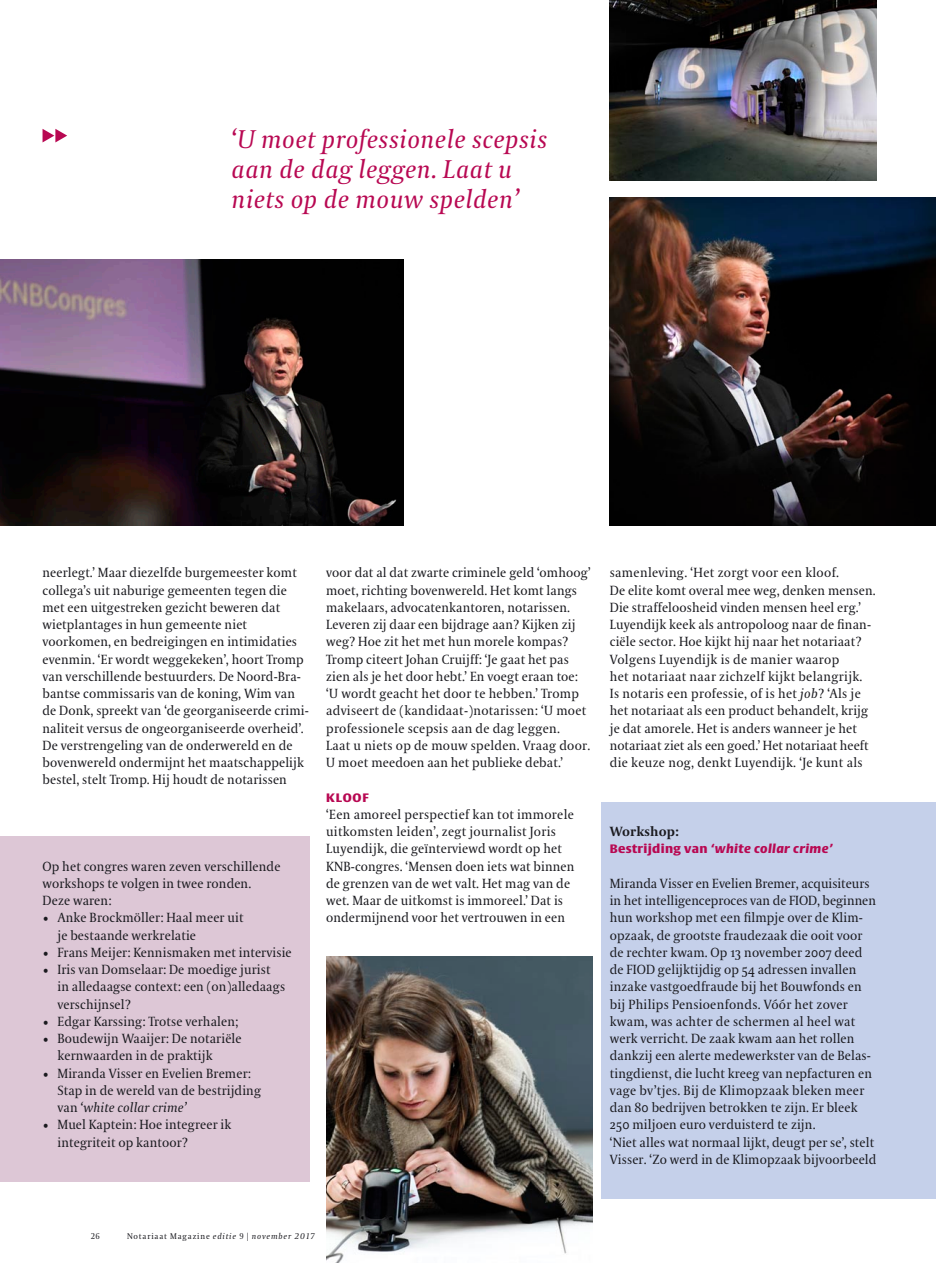
<style>
.page{position:relative;width:936px;height:1263px;background:#fff}
.page>*{position:absolute;margin:0;border:0;box-sizing:border-box;transform-origin:0 0}
.t1{font:italic 25.5px/30px "VPRO Coranto";letter-spacing:.02em;color:#b80852}
.t2{font:13.2px/17.2px "VPRO Coranto";letter-spacing:.01em;color:#1a1a1f}
.t3{font:700 13.2px "VPRO Coranto";letter-spacing:.01em;color:#1a1a1f}
.t4{font:italic 700 12px "VPRO Vesta";letter-spacing:.03em;color:#b80852}
.t5{font:700 12px "VPRO Vesta";letter-spacing:.07em;color:#b80852}
.t6{font:italic 8.25px "VPRO Coranto";letter-spacing:.1em;color:#1a1a1f}
.t7{font:8.25px "VPRO Coranto Cn";color:#1a1a1f}
.s1{font-style:italic}
.s2{font-style:normal}
.s3{font-family:"VPRO Coranto Cn";font-style:normal}
</style>
<div class="page">
<div style="left:601px;top:802px;width:334px;height:396px;background:#c5d0ea"></div>
<div style="left:0;top:836px;width:309px;height:345px;background:#ddc7d6"></div>
<img style="left:609px;top:198px;width:326px;height:328px">
<img style="left:609px;top:0;width:267px;height:181px">
<svg style="left:43px;top:129px;width:24px;height:13px"></svg>
<img style="left:0;top:259px;width:403px;height:267px">
<img style="left:326px;top:957px;width:266px;height:306px">
<h1 class="t1" style="left:231px;top:125px;width:317px">‘U moet professionele scepsis aan de dag leggen. Laat u niets op de mouw spelden’</h1>
<p class="t2" style="left:43px;top:564px;width:268px">neerlegt.’ Maar diezelfde burgemeester komt collega’s uit naburige gemeenten tegen die met een uitgestreken gezicht beweren dat wietplantages in hun gemeente niet voorkomen, en bedreigingen en intimidaties evenmin. ‘Er wordt weggekeken’, hoort Tromp van verschillende bestuurders. De Noord-Bra&shy;bantse commissaris van de koning, Wim van de Donk, spreekt van ‘de georganiseerde crimi&shy;naliteit versus de ongeorganiseerde overheid’.<br>De verstrengeling van de onderwereld en de bovenwereld ondermijnt het maatschappelijk bestel, stelt Tromp. Hij houdt de notarissen</p>
<p class="t2" style="left:326px;top:564px;width:266px">voor dat al dat zwarte criminele geld ‘omhoog’ moet, richting bovenwereld. Het komt langs makelaars, advocatenkantoren, notarissen.<br>Leveren zij daar een bijdrage aan? Kijken zij weg? Hoe zit het met hun morele kompas?<br>Tromp citeert Johan Cruijff: ‘Je gaat het pas zien als je het door hebt.’ En voegt eraan toe: ‘U wordt geacht het door te hebben.’ Tromp adviseert de (kandidaat-)notarissen: ‘U moet professionele scepsis aan de dag leggen.<br>Laat u niets op de mouw spelden. Vraag door.<br>U moet meedoen aan het publieke debat.’</p>
<p class="t5" style="left:326px;top:792px;width:44px">Kloof</p>
<p class="t2" style="left:326px;top:806px;width:250px">‘Een amoreel perspectief kan tot immorele uitkomsten leiden’, zegt journalist Joris Luyendijk, die geïnterviewd wordt op het KNB-congres. ‘Mensen doen iets wat binnen de grenzen van de wet valt. Het mag van de wet. Maar de uitkomst is immoreel.’ Dat is ondermijnend voor het vertrouwen in een</p>
<p class="t2" style="left:43px;top:857px;width:239px">Op het congres waren zeven verschillende workshops te volgen in twee ronden.<br>Deze waren:</p>
<p class="t2" style="left:57px;top:909px;width:188px;text-indent:-15px">• Anke Brockmöller: Haal meer uit je bestaande werkrelatie</p>
<p class="t2" style="left:43px;top:944px;width:251px">• Frans Meijer: Kennismaken met intervisie</p>
<p class="t2" style="left:57px;top:961px;width:229px;text-indent:-15px">• Iris van Domselaar: De moedige jurist in alledaagse context: een (on)alledaags verschijnsel?</p>
<p class="t2" style="left:43px;top:1013px;width:197px">• Edgar Karssing: Trotse verhalen;</p>
<p class="t2" style="left:57px;top:1030px;width:186px;text-indent:-15px">• Boudewijn Waaijer: De notariële kernwaarden in de praktijk</p>
<p class="t2" style="left:57px;top:1064px;width:205px;text-indent:-15px">• Miranda Visser en Evelien Bremer:<br>Stap in de wereld van de bestrijding van <span class="s1">‘white collar crime’</span></p>
<p class="t2" style="left:57px;top:1116px;width:175px;text-indent:-15px">• Muel Kaptein: Hoe integreer ik integriteit op kantoor?</p>
<p class="t2" style="left:609px;top:564px;width:267px">samenleving. ‘Het zorgt voor een kloof.<br>De elite komt overal mee weg, denken mensen.<br>Die straffeloosheid vinden mensen heel erg.’ Luyendijk keek als antropoloog naar de finan&shy;ciële sector. Hoe kijkt hij naar het notariaat?<br>Volgens Luyendijk is de manier waarop<br>het notariaat naar zichzelf kijkt belangrijk.<br>Is notaris een professie, of is het <span class="s1">job</span>? ‘Als je het notariaat als een product behandelt, krijg je dat amorele. Het is anders wanneer je het notariaat ziet als een goed.’ Het notariaat heeft die keuze nog, denkt Luyendijk. ‘Je kunt als</p>
<p class="t3" style="left:609px;top:823px;width:71px">Workshop:</p>
<p class="t4" style="left:609px;top:844px;width:224px"><span class="s2">Bestrijding van</span> ‘white collar crime’</p>
<p class="t2" style="left:609px;top:875px;width:268px">Miranda Visser en Evelien Bremer, acquisiteurs in het intelligenceproces van de FIOD, beginnen hun workshop met een filmpje over de Klim&shy;opzaak, de grootste fraudezaak die ooit voor de rechter kwam. Op 13 november 2007 deed de FIOD gelijktijdig op 54 adressen invallen inzake vastgoedfraude bij het Bouwfonds en bij Philips Pensioenfonds. Vóór het zover kwam, was achter de schermen al heel wat werk verricht. De zaak kwam aan het rollen dankzij een alerte medewerkster van de Belas&shy;tingdienst, die lucht kreeg van nepfacturen en vage bv’tjes. Bij de Klimopzaak bleken meer dan 80 bedrijven betrokken te zijn. Er bleek 250 miljoen euro verduisterd te zijn.<br>‘Niet alles wat normaal lijkt, deugt per se’, stelt Visser. ‘Zo werd in de Klimopzaak bijvoorbeeld</p>
<p class="t7" style="left:91px;top:1231px;width:10px">26</p>
<p class="t6" style="left:127px;top:1231px;width:189px"><span class="s2">Notariaat Magazine</span> editie <span class="s3">9 |</span> november 2017</p>
</div>
